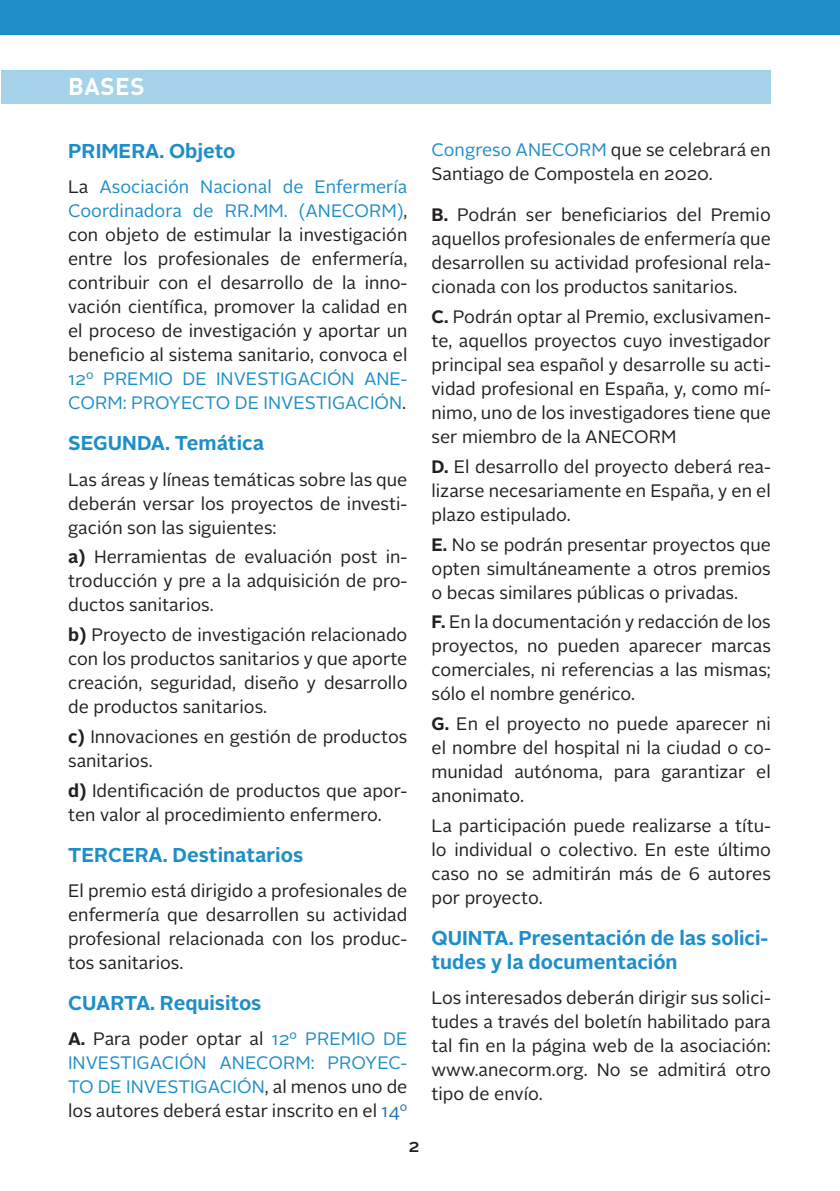
<style>
.page{position:relative;width:840px;height:1191px;background:#fff}
.page>*{position:absolute;margin:0;border:0;box-sizing:border-box;transform-origin:0 0}
.t1{font:700 24px "DIN Pro";letter-spacing:.025em;color:#fff}
.t2{font:700 20px/24px "Alright Sans";color:#1e8ec9}
.t3{font:18px/24px "Alright Sans";color:#231f20;text-align:justify}
.t4{font:500 18px "Alright Sans";color:#231f20}
.s1{color:#1e8ec9}
.s2{font-weight:700}
.s3{color:#216fb5}
</style>
<div class="page">
<div style="left:0;top:0;width:839px;height:34px;background:#1e8ec9"></div>
<div style="left:1px;top:70px;width:769px;height:34px;background:#a5d2e9"></div>
<p class="t1" style="left:68px;top:70px;width:78px">BASES</p>
<p class="t2" style="left:68px;top:139px;width:169px">PRIMERA. Objeto</p>
<p class="t3" style="left:68px;top:175px;width:341px">La <span class="s1">Asociación Nacional de Enfermería Coordinadora de RR.MM. (ANECORM)</span>, con objeto de estimular la investigación entre los profesionales de enfermería, contribuir con el desarrollo de la inno&shy;vación científica, promover la calidad en el proceso de investigación y aportar un beneficio al sistema sanitario, convoca el <span class="s1">12º PREMIO DE INVESTIGACIÓN ANE-CORM: PROYECTO DE INVESTIGACIÓN</span>.</p>
<p class="t2" style="left:68px;top:431px;width:197px">SEGUNDA. Temática</p>
<p class="t3" style="left:68px;top:468px;width:341px">Las áreas y líneas temáticas sobre las que deberán versar los proyectos de investi&shy;gación son las siguientes:</p>
<p class="t3" style="left:68px;top:545px;width:340px"><span class="s2">a)</span> Herramientas de evaluación post in&shy;troducción y pre a la adquisición de pro&shy;ductos sanitarios.</p>
<p class="t3" style="left:68px;top:623px;width:341px"><span class="s2">b)</span> Proyecto de investigación relacionado con los productos sanitarios y que aporte creación, seguridad, diseño y desarrollo de productos sanitarios.</p>
<p class="t3" style="left:68px;top:725px;width:341px"><span class="s2">c)</span> Innovaciones en gestión de productos sanitarios.</p>
<p class="t3" style="left:68px;top:778px;width:340px"><span class="s2">d)</span> Identificación de productos que apor&shy;ten valor al procedimiento enfermero.</p>
<p class="t2" style="left:68px;top:842px;width:236px">TERCERA. Destinatarios</p>
<p class="t3" style="left:68px;top:879px;width:341px">El premio está dirigido a profesionales de enfermería que desarrollen su actividad profesional relacionada con los produc&shy;tos sanitarios.</p>
<p class="t2" style="left:68px;top:991px;width:195px">CUARTA. Requisitos</p>
<p class="t3" style="left:68px;top:1027px;width:341px"><span class="s2">A.</span> Para poder optar al <span class="s1">12º PREMIO DE INVESTIGACIÓN ANECORM: PROYEC-TO DE INVESTIGACIÓN</span>, al menos uno de los autores deberá estar inscrito en el <span class="s3">14º</span></p>
<p class="t4" style="left:408px;top:1133px;width:13px">2</p>
<p class="t3" style="left:431px;top:138px;width:340px"><span class="s1">Congreso ANECORM</span> que se celebrará en<br>Santiago de Compostela en 2020.</p>
<p class="t3" style="left:431px;top:203px;width:341px"><span class="s2">B.</span> Podrán ser beneficiarios del Premio aquellos profesionales de enfermería que desarrollen su actividad profesional rela&shy;cionada con los productos sanitarios.</p>
<p class="t3" style="left:431px;top:305px;width:340px"><span class="s2">C.</span> Podrán optar al Premio, exclusivamen&shy;te, aquellos proyectos cuyo investigador principal sea español y desarrolle su acti&shy;vidad profesional en España, y, como mí&shy;nimo, uno de los investigadores tiene que ser miembro de la ANECORM</p>
<p class="t3" style="left:431px;top:455px;width:340px"><span class="s2">D.</span> El desarrollo del proyecto deberá rea&shy;lizarse necesariamente en España, y en el plazo estipulado.</p>
<p class="t3" style="left:431px;top:532px;width:341px"><span class="s2">E.</span> No se podrán presentar proyectos que opten simultáneamente a otros premios o becas similares públicas o privadas.</p>
<p class="t3" style="left:431px;top:610px;width:341px"><span class="s2">F.</span> En la documentación y redacción de los proyectos, no pueden aparecer marcas comerciales, ni referencias a las mismas; sólo el nombre genérico.</p>
<p class="t3" style="left:431px;top:712px;width:341px"><span class="s2">G.</span> En el proyecto no puede aparecer ni el nombre del hospital ni la ciudad o co&shy;munidad autónoma, para garantizar el anonimato.</p>
<p class="t3" style="left:431px;top:813px;width:341px">La participación puede realizarse a títu&shy;lo individual o colectivo. En este último caso no se admitirán más de 6 autores por proyecto.</p>
<p class="t2" style="left:431px;top:926px;width:338px">QUINTA. Presentación de las solici&shy;tudes y la documentación</p>
<p class="t3" style="left:431px;top:986px;width:341px">Los interesados deberán dirigir sus solici&shy;tudes a través del boletín habilitado para tal fin en la página web de la asociación: www.anecorm.org. No se admitirá otro tipo de envío.</p>
</div>
